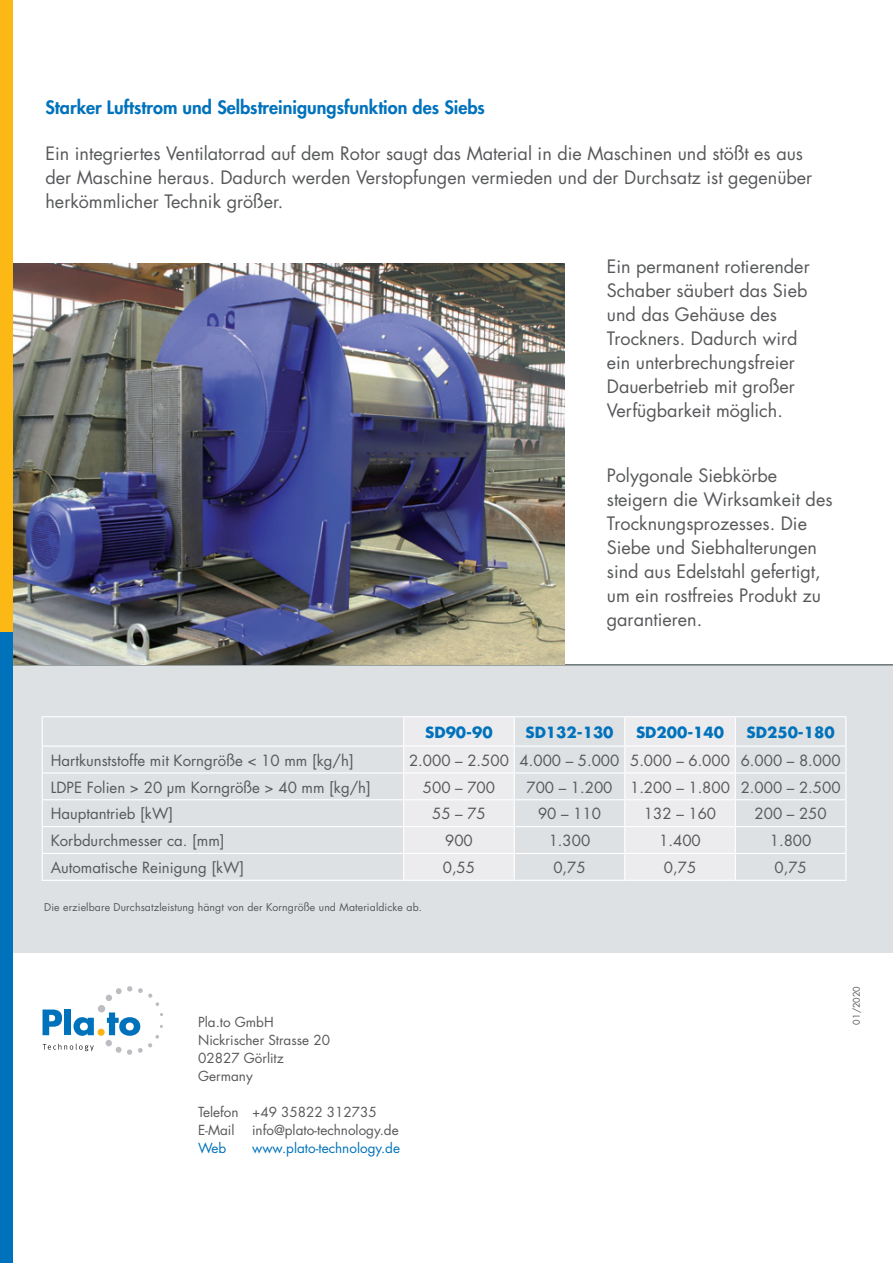
<style>
.page{position:relative;width:893px;height:1263px;background:#fff}
.page>*{position:absolute;margin:0;border:0;box-sizing:border-box;transform-origin:0 0}
.t1{font:18px/24px "Futura Std";color:#57585a}
.t2{font:800 18px "Futura Std";color:#0072bc}
.t3{font:15px "Futura Std";color:#57585a}
.t4{font:700 15px "Futura Std";color:#0072bc}
.t5{font:13.5px/18px "Futura Std";color:#57585a}
.t6{font:13.5px "Futura Std";color:#0072bc}
.t7{font:10.5px "Futura Std";letter-spacing:.01em;color:#57585a}
.t8{font:9px "Futura Std";color:#57585a}
</style>
<div class="page">
<div style="left:0;top:665px;width:893px;height:288px;background:#dee1e3"></div>
<hr style="left:0;top:664px;width:893px;height:1px;background:#697374">
<img style="left:13px;top:263px;width:551px;height:401px">
<svg style="left:43px;top:1009px;width:19px;height:26px"></svg>
<div style="left:65px;top:1009px;width:6px;height:26px;background:#0072bc"></div>
<svg style="left:73px;top:1017px;width:21px;height:19px"></svg>
<div style="left:98px;top:1029px;width:7px;height:7px;background:#fbb416;border-radius:50%"></div>
<svg style="left:43px;top:1044px;width:51px;height:7px"></svg>
<svg style="left:106px;top:1012px;width:57px;height:43px"></svg>
<svg style="left:138px;top:988px;width:21px;height:18px"></svg>
<svg style="left:106px;top:986px;width:26px;height:15px"></svg>
<div style="left:98px;top:1005px;width:7px;height:7px;background:#bcbdc0;border-radius:50%"></div>
<svg style="left:404px;top:717px;width:331px;height:163px;fill:#ececee"></svg>
<hr style="left:42px;top:716px;width:362px;height:1px;background:#fff">
<hr style="left:404px;top:716px;width:110px;height:1px;background:#fff">
<hr style="left:514px;top:716px;width:111px;height:1px;background:#fff">
<hr style="left:625px;top:716px;width:110px;height:1px;background:#fff">
<hr style="left:735px;top:716px;width:111px;height:1px;background:#fff">
<hr style="left:42px;top:745px;width:362px;height:2px;background:#fff">
<hr style="left:42px;top:772px;width:362px;height:1px;background:#fff">
<hr style="left:42px;top:799px;width:362px;height:1px;background:#fff">
<hr style="left:42px;top:826px;width:362px;height:1px;background:#fff">
<hr style="left:42px;top:853px;width:362px;height:1px;background:#fff">
<svg style="left:42px;top:717px;width:1px;height:163px"></svg>
<hr style="left:42px;top:880px;width:362px;height:1px;background:#fff">
<hr style="left:404px;top:745px;width:110px;height:2px;background:#fff">
<hr style="left:514px;top:745px;width:111px;height:2px;background:#fff">
<hr style="left:625px;top:745px;width:110px;height:2px;background:#fff">
<hr style="left:735px;top:745px;width:111px;height:2px;background:#fff">
<hr style="left:404px;top:772px;width:110px;height:1px;background:#fff">
<hr style="left:514px;top:772px;width:111px;height:1px;background:#fff">
<hr style="left:625px;top:772px;width:110px;height:1px;background:#fff">
<hr style="left:735px;top:772px;width:111px;height:1px;background:#fff">
<hr style="left:404px;top:799px;width:110px;height:1px;background:#fff">
<hr style="left:514px;top:799px;width:111px;height:1px;background:#fff">
<hr style="left:625px;top:799px;width:110px;height:1px;background:#fff">
<hr style="left:735px;top:799px;width:111px;height:1px;background:#fff">
<hr style="left:404px;top:826px;width:110px;height:1px;background:#fff">
<hr style="left:514px;top:826px;width:111px;height:1px;background:#fff">
<hr style="left:625px;top:826px;width:110px;height:1px;background:#fff">
<hr style="left:735px;top:826px;width:111px;height:1px;background:#fff">
<hr style="left:404px;top:853px;width:110px;height:1px;background:#fff">
<hr style="left:514px;top:853px;width:111px;height:1px;background:#fff">
<svg style="left:514px;top:717px;width:1px;height:163px"></svg>
<hr style="left:625px;top:853px;width:110px;height:1px;background:#fff">
<svg style="left:624px;top:717px;width:1px;height:163px"></svg>
<hr style="left:735px;top:853px;width:111px;height:1px;background:#fff">
<svg style="left:735px;top:717px;width:1px;height:163px"></svg>
<svg style="left:845px;top:717px;width:1px;height:163px"></svg>
<hr style="left:404px;top:880px;width:110px;height:1px;background:#fff">
<hr style="left:514px;top:880px;width:111px;height:1px;background:#fff">
<hr style="left:625px;top:880px;width:110px;height:1px;background:#fff">
<hr style="left:735px;top:880px;width:111px;height:1px;background:#fff">
<svg style="left:403px;top:717px;width:1px;height:163px"></svg>
<div style="left:0;top:631px;width:13px;height:632px;background:#0072bc"></div>
<div style="left:0;top:0;width:13px;height:631px;background:#fcb814"></div>
<p class="t2" style="left:45px;top:96px;width:441px">Starker Luftstrom und Selbstreinigungsfunktion des Siebs</p>
<p class="t1" style="left:45px;top:141px;width:768px">Ein integriertes Ventilatorrad auf dem Rotor saugt das Material in die Maschinen und stößt es aus der Maschine heraus. Dadurch werden Verstopfungen vermieden und der Durchsatz ist gegenüber herkömmlicher Technik größer.</p>
<p class="t1" style="left:607px;top:254px;width:204px">Ein permanent rotierender<br>Schaber säubert das Sieb und das Gehäuse des<br>Trockners. Dadurch wird ein unterbrechungsfreier<br>Dauerbetrieb mit großer<br>Verfügbarkeit möglich.</p>
<p class="t1" style="left:607px;top:463px;width:227px">Polygonale Siebkörbe steigern die Wirksamkeit des<br>Trocknungsprozesses. Die<br>Siebe und Siebhalterungen sind aus Edelstahl gefertigt, um ein rostfreies Produkt zu garantieren.</p>
<p class="t4" style="left:425px;top:722px;width:69px">SD90-90</p>
<p class="t4" style="left:525px;top:722px;width:90px">SD132-130</p>
<p class="t4" style="left:636px;top:722px;width:90px">SD200-140</p>
<p class="t4" style="left:746px;top:722px;width:90px">SD250-180</p>
<p class="t3" style="left:51px;top:751px;width:304px">Hartkunststoffe mit Korngröße &lt; 10 mm [kg/h]</p>
<p class="t3" style="left:409px;top:751px;width:433px">2.000 – 2.500 4.000 – 5.000 5.000 – 6.000 6.000 – 8.000</p>
<p class="t3" style="left:51px;top:777px;width:322px">LDPE Folien &gt; 20 µm Korngröße &gt; 40 mm [kg/h]</p>
<p class="t3" style="left:423px;top:777px;width:74px">500 – 700</p>
<p class="t3" style="left:526px;top:777px;width:316px">700 – 1.200 1.200 – 1.800 2.000 – 2.500</p>
<p class="t3" style="left:51px;top:804px;width:124px">Hauptantrieb [kW]</p>
<p class="t3" style="left:432px;top:804px;width:55px">55 – 75</p>
<p class="t3" style="left:538px;top:804px;width:64px">90 – 110</p>
<p class="t3" style="left:644px;top:804px;width:74px">132 – 160</p>
<p class="t3" style="left:754px;top:804px;width:74px">200 – 250</p>
<p class="t3" style="left:51px;top:831px;width:175px">Korbdurchmesser ca. [mm]</p>
<p class="t3" style="left:445px;top:831px;width:29px">900</p>
<p class="t3" style="left:549px;top:831px;width:43px">1.300</p>
<p class="t3" style="left:659px;top:831px;width:43px">1.400</p>
<p class="t3" style="left:770px;top:831px;width:43px">1.800</p>
<p class="t3" style="left:51px;top:858px;width:195px">Automatische Reinigung [kW]</p>
<p class="t3" style="left:443px;top:858px;width:34px">0,55</p>
<p class="t3" style="left:553px;top:858px;width:34px">0,75</p>
<p class="t3" style="left:664px;top:858px;width:34px">0,75</p>
<p class="t3" style="left:774px;top:858px;width:34px">0,75</p>
<p class="t7" style="left:44px;top:900px;width:379px">Die erzielbare Durchsatzleistung hängt von der Korngröße und Materialdicke ab.</p>
<p class="t5" style="left:198px;top:1013px;width:77px">Pla.to GmbH</p>
<p class="t5" style="left:198px;top:1031px;width:133px">Nickrischer Strasse 20<br>02827 Görlitz<br>Germany</p>
<p class="t5" style="left:198px;top:1103px;width:180px">Telefon +49 35822 312735<br>E-Mail</p>
<p class="t5" style="left:252px;top:1121px;width:148px">info@plato-technology.de</p>
<p class="t6" style="left:198px;top:1139px;width:30px">Web</p>
<p class="t6" style="left:252px;top:1139px;width:149px">www.plato-technology.de</p>
<p class="t8" style="left:851px;top:1024px;width:40px;rotate:-90deg">01/2020</p>
</div>
